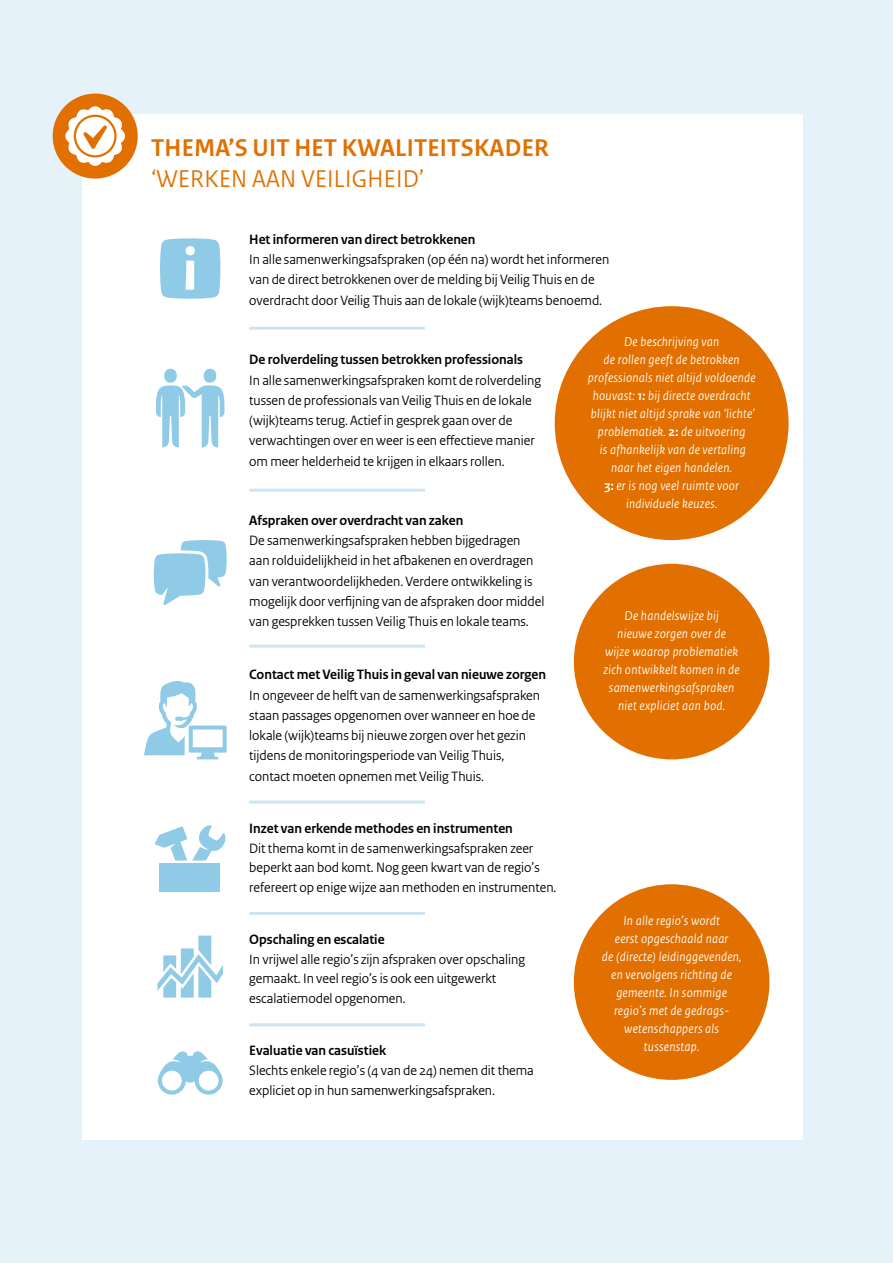
<style>
.page{position:relative;width:893px;height:1263px;background:#e6f2f9}
.page>*{position:absolute;margin:0;border:0;box-sizing:border-box;transform-origin:0 0}
.t1{font:700 25.5px "Rijksoverheid Sans Heading";letter-spacing:.01em;color:#e17000}
.t2{font:25.5px "Rijksoverheid Sans Heading";letter-spacing:.01em;color:#e17000}
.t3{font:14.25px/20.2px "Rijksoverheid Sans Heading";color:#000}
.t4{font:700 14.25px "Rijksoverheid Sans Heading";color:#000}
.t5{font:italic 13.5px/18px "Rijksoverheid Sans Heading";letter-spacing:.02em;color:#fff;text-align:center}
.s1{font-weight:700}
.s2{font-weight:700;font-style:normal}
</style>
<div class="page">
<div style="left:82px;top:114px;width:720px;height:1026px;background:#fff"></div>
<div style="left:53px;top:94px;width:85px;height:85px;background:#e17000;border-radius:50%"></div>
<div style="left:164px;top:369px;width:13px;height:14px;background:#8fcae7;border-radius:50%"></div>
<div style="left:204px;top:369px;width:12px;height:14px;background:#8fcae7;border-radius:50%"></div>
<svg style="left:156px;top:385px;width:69px;height:63px"></svg>
<svg style="left:158px;top:1051px;width:65px;height:44px"></svg>
<svg style="left:154px;top:540px;width:73px;height:65px"></svg>
<svg style="left:65px;top:106px;width:60px;height:60px"></svg>
<div style="left:159px;top:863px;width:60px;height:29px;background:#8fcae7"></div>
<svg style="left:155px;top:825px;width:71px;height:35px"></svg>
<svg style="left:157px;top:935px;width:66px;height:62px"></svg>
<svg style="left:160px;top:238px;width:60px;height:61px;background:#9ed1ea"></svg>
<div style="left:555px;top:306px;width:234px;height:234px;background:#e17000;border-radius:50%"></div>
<div style="left:574px;top:564px;width:195px;height:195px;background:#e17000;border-radius:50%"></div>
<div style="left:574px;top:884px;width:195px;height:196px;background:#e17000;border-radius:50%"></div>
<hr style="left:249px;top:327px;width:176px;height:3px;background:#cce4f4">
<hr style="left:249px;top:489px;width:176px;height:3px;background:#cce4f4">
<hr style="left:249px;top:645px;width:176px;height:3px;background:#cce4f4">
<hr style="left:249px;top:800px;width:176px;height:3px;background:#cce4f4">
<hr style="left:249px;top:912px;width:176px;height:3px;background:#cce4f4">
<hr style="left:249px;top:1023px;width:176px;height:3px;background:#cce4f4">
<svg style="left:144px;top:681px;width:83px;height:78px"></svg>
<h1 class="t1" style="left:151px;top:133px;width:399px">THEMA’S UIT HET KWALITEITSKADER</h1>
<h1 class="t2" style="left:151px;top:163px;width:275px">‘WERKEN AAN VEILIGHEID’</h1>
<p class="t4" style="left:249px;top:231px;width:228px">Het informeren van direct betrokkenen</p>
<p class="t3" style="left:249px;top:249px;width:362px;line-height:20.7px">In alle samenwerkingsafspraken (op één na) wordt het informeren van de direct betrokkenen over de melding bij Veilig Thuis en de overdracht door Veilig Thuis aan de lokale (wijk)teams benoemd.</p>
<p class="t4" style="left:249px;top:352px;width:275px">De rolverdeling tussen betrokken professionals</p>
<p class="t3" style="left:249px;top:370px;width:293px">In alle samenwerkingsafspraken komt de rolverdeling tussen de professionals van Veilig Thuis en de lokale (wijk)teams terug. Actief in gesprek gaan over de verwachtingen over en weer is een effectieve manier om meer helderheid te krijgen in elkaars rollen.</p>
<p class="t4" style="left:249px;top:512px;width:216px">Afspraken over overdracht van zaken</p>
<p class="t3" style="left:249px;top:530px;width:297px">De samenwerkingsafspraken hebben bijgedragen<br>aan rolduidelijkheid in het afbakenen en overdragen van verantwoordelijkheden. Verdere ontwikkeling is mogelijk door verfijning van de afspraken door middel van gesprekken tussen Veilig Thuis en lokale teams.</p>
<p class="t4" style="left:249px;top:667px;width:298px">Contact met Veilig Thuis in geval van nieuwe zorgen</p>
<p class="t3" style="left:249px;top:685px;width:292px">In ongeveer de helft van de samenwerkingsafspraken staan passages opgenomen over wanneer en hoe de lokale (wijk)teams bij nieuwe zorgen over het gezin tijdens de monitoringsperiode van Veilig Thuis, contact moeten opnemen met Veilig Thuis.</p>
<p class="t4" style="left:249px;top:820px;width:265px">Inzet van erkende methodes en instrumenten</p>
<p class="t3" style="left:249px;top:838px;width:309px;line-height:19.5px">Dit thema komt in de samenwerkingsafspraken zeer beperkt aan bod komt. Nog geen kwart van de regio’s refereert op enige wijze aan methoden en instrumenten.</p>
<p class="t4" style="left:249px;top:931px;width:137px">Opschaling en escalatie</p>
<p class="t3" style="left:249px;top:949px;width:277px;line-height:19.5px">In vrijwel alle regio’s zijn afspraken over opschaling gemaakt. In veel regio’s is ook een uitgewerkt escalatiemodel opgenomen.</p>
<p class="t4" style="left:249px;top:1042px;width:138px">Evaluatie van casuïstiek</p>
<p class="t3" style="left:249px;top:1060px;width:286px">Slechts enkele regio’s (4 van de 24) nemen dit thema expliciet op in hun samenwerkingsafspraken.</p>
<p class="t5" style="left:588px;top:333px;width:169px">De beschrijving van<br>de rollen geeft de betrokken professionals niet altijd voldoende houvast: <span class="s1">1:</span> bij directe overdracht blijkt niet altijd sprake van ‘lichte’ problematiek. <span class="s2">2:</span> de uitvoering<br>is afhankelijk van de vertaling naar het eigen handelen.<br><span class="s2">3:</span> er is nog veel ruimte voor individuele keuzes.</p>
<p class="t5" style="left:604px;top:607px;width:138px">De handelswijze bij<br>nieuwe zorgen over de wijze waarop problematiek zich ontwikkelt komen in de samenwerkingsafspraken niet expliciet aan bod.</p>
<p class="t5" style="left:602px;top:912px;width:141px">In alle regio’s wordt<br>eerst opgeschaald naar<br>de (directe) leidinggevenden, en vervolgens richting de gemeente. In sommige regio’s met de gedrags&shy;wetenschappers als tussenstap.</p>
</div>
